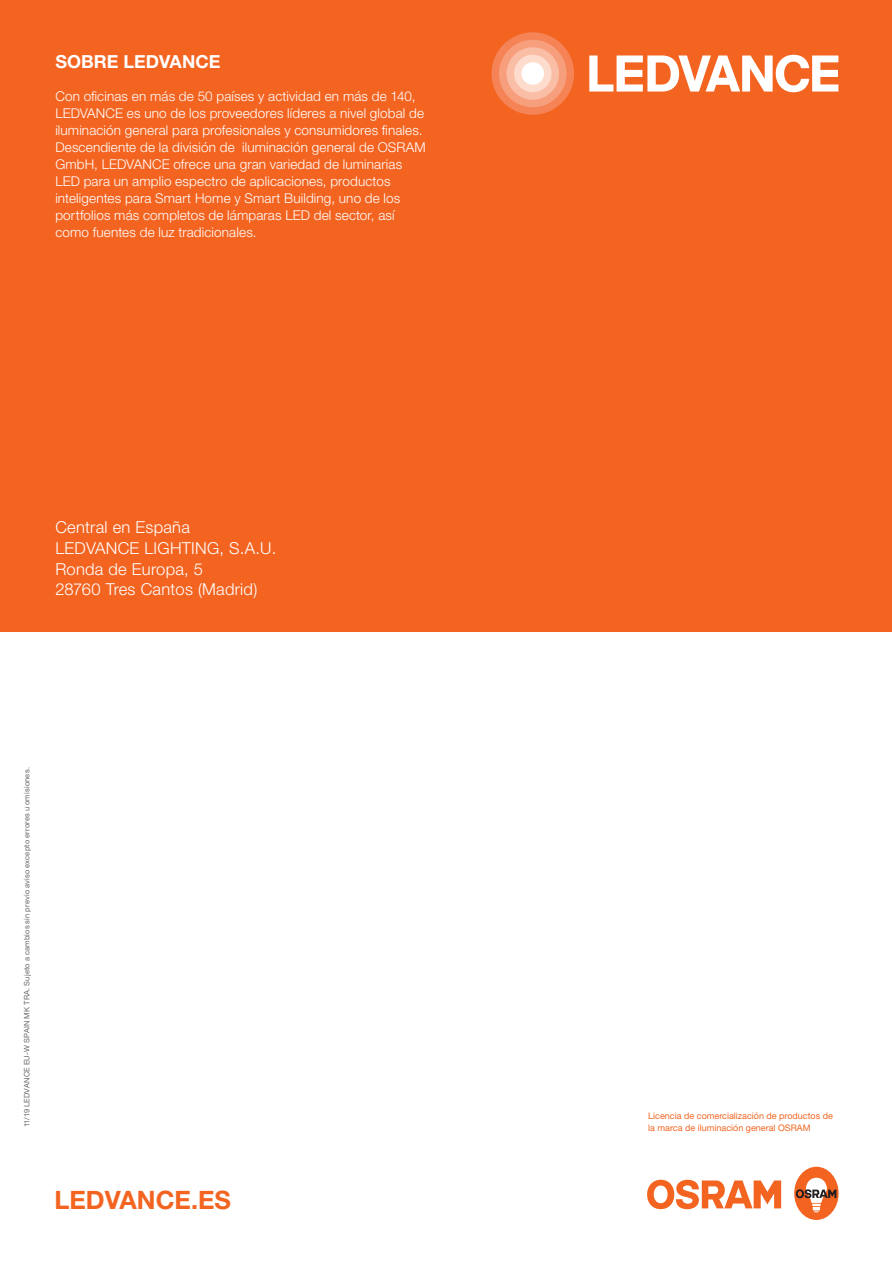
<style>
.page{position:relative;width:892px;height:1262px;background:#fff}
.page>*{position:absolute;margin:0;border:0;box-sizing:border-box;transform-origin:0 0}
.t1{font:700 25.35px "Helvetica Neue LT Pro";color:#f36421}
.t2{font:700 18px "Helvetica Neue LT Pro";color:#fff}
.t3{font:300 16.5px/20.7px "Helvetica Neue LT Pro";letter-spacing:.015em;color:#fff}
.t4{font:300 13.5px/17px "Helvetica Neue LT Pro";letter-spacing:.01em;color:#fff}
.t5{font:9px/11.2px "Helvetica Neue LT Pro";color:#f36421}
.t6{font:7.5px "Helvetica Neue LT Pro";letter-spacing:.02em;color:#67676a}
</style>
<div class="page">
<div style="left:0;top:0;width:891px;height:631px;background:#f36421"></div>
<svg style="left:589px;top:55px;width:249px;height:37px"></svg>
<div style="left:491px;top:32px;width:82px;height:83px;background:#f58355;border-radius:50%"></div>
<div style="left:498px;top:40px;width:68px;height:67px;background:#f79f7c;border-radius:50%"></div>
<div style="left:506px;top:47px;width:52px;height:53px;background:#fabda6;border-radius:50%"></div>
<div style="left:513px;top:55px;width:38px;height:37px;background:#fddcce;border-radius:50%"></div>
<div style="left:521px;top:62px;width:22px;height:23px;background:#fff;border-radius:50%"></div>
<div style="left:793px;top:1167px;width:45px;height:53px;background:#f36421;border-radius:50%"></div>
<svg style="left:647px;top:1180px;width:133px;height:29px"></svg>
<svg style="left:795px;top:1178px;width:41px;height:34px"></svg>
<h2 class="t2" style="left:55px;top:50px;width:166px">SOBRE LEDVANCE</h2>
<p class="t4" style="left:55px;top:87px;width:372px">Con oficinas en más de 50 países y actividad en más de 140, LEDVANCE es uno de los proveedores líderes a nivel global de iluminación general para profesionales y consumidores finales.<br>Descendiente de la división de iluminación general de OSRAM GmbH, LEDVANCE ofrece una gran variedad de luminarias LED para un amplio espectro de aplicaciones, productos inteligentes para Smart Home y Smart Building, uno de los portfolios más completos de lámparas LED del sector, así como fuentes de luz tradicionales.</p>
<p class="t3" style="left:55px;top:517px;width:222px">Central en España<br>LEDVANCE LIGHTING, S.A.U.<br>Ronda de Europa, 5<br>28760 Tres Cantos (Madrid)</p>
<p class="t6" style="left:22px;top:1127px;width:361px;rotate:-90deg">11/19 LEDVANCE EU-W SPAIN MK TRA. Sujeto a cambios sin previo aviso excepto errores u omisiones.</p>
<h1 class="t1" style="left:54px;top:1184px;width:178px">LEDVANCE.ES</h1>
<p class="t5" style="left:648px;top:1110px;width:186px">Licencia de comercialización de productos de la marca de iluminación general OSRAM</p>
</div>
